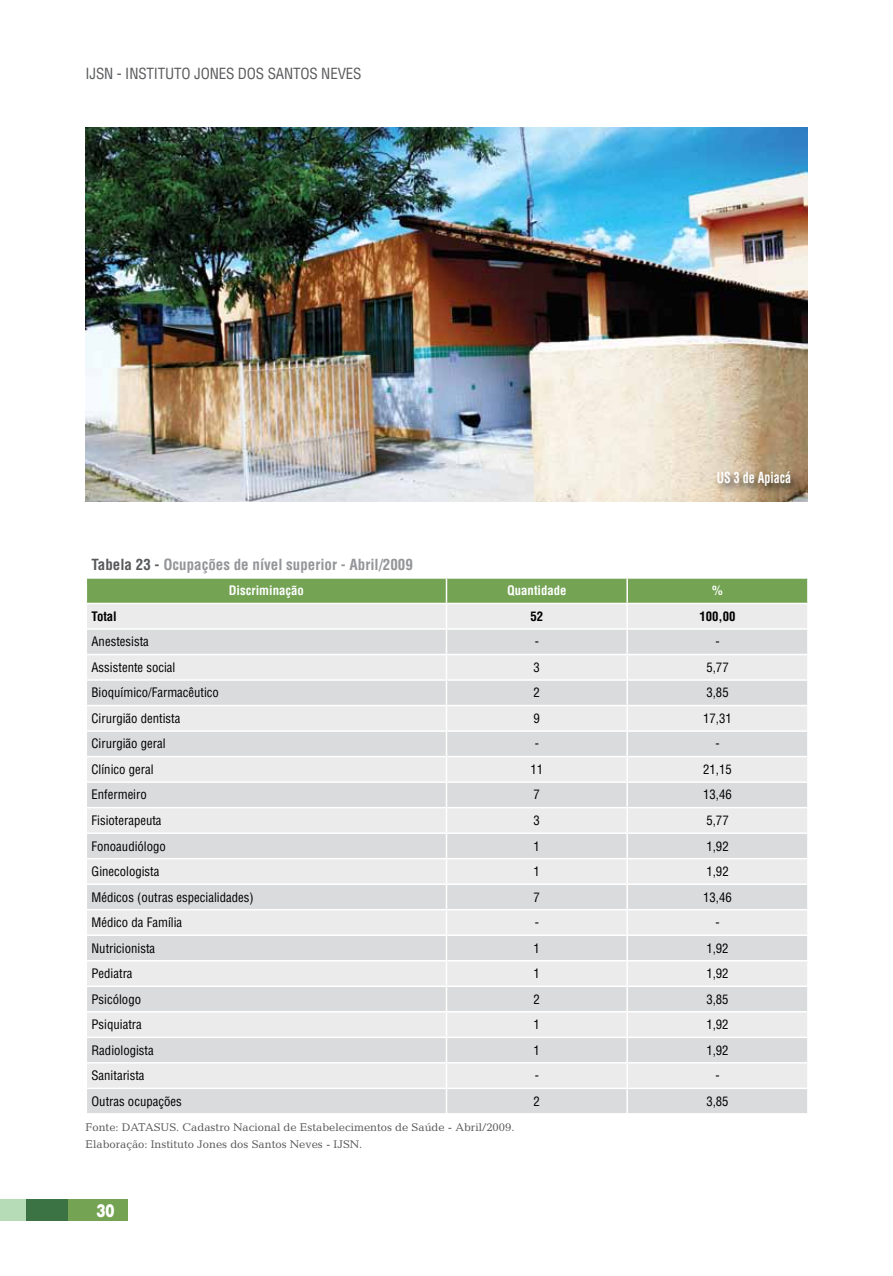
<style>
.page{position:relative;width:893px;height:1276px;background:#fff}
.page>*{position:absolute;margin:0;border:0;box-sizing:border-box;transform-origin:0 0}
.t1{font:900 18px "Helvetica LT Std";color:#fff;scale:.75 1}
.t2{font:700 condensed 15px "Helvetica LT Std";color:#939598}
.t3{font:condensed 15px "Helvetica LT Std";letter-spacing:-.01em;color:#58595b}
.t4{font:700 condensed 15px "Helvetica LT Std";color:#fff;scale:.8 1}
.t5{font:condensed 12.75px "Helvetica LT Std";color:#000}
.t6{font:700 condensed 12.75px "Helvetica LT Std";color:#fff}
.t7{font:700 condensed 12.75px "Helvetica LT Std";color:#000}
.t8{font:11.25px/17.7px "Candida Std";color:#58595b}
.s1{color:#58595b}
</style>
<div class="page">
<div style="left:68px;top:1199px;width:59px;height:21px;background:#73a353"></div>
<div style="left:26px;top:1199px;width:42px;height:21px;background:#3b7345"></div>
<div style="left:0;top:1199px;width:26px;height:21px;background:#b5dcb7"></div>
<svg style="left:86px;top:578px;width:722px;height:535px;background:#dfe1df"></svg>
<hr style="left:446px;top:1087px;width:181px;height:2px;background:#fff">
<hr style="left:627px;top:1062px;width:182px;height:1px;background:#fff">
<hr style="left:626px;top:1063px;width:2px;height:24px;background:#fff">
<hr style="left:807px;top:1063px;width:2px;height:24px;background:#fff">
<hr style="left:627px;top:1087px;width:182px;height:2px;background:#fff">
<img style="left:85px;top:128px;width:723px;height:374px">
<div style="left:714px;top:468px;width:89px;height:30px;background:#000;opacity:.75"></div>
<p class="t3" style="left:86px;top:64px;width:277px">IjsN - INSTITUTO JONES DOS SANTOS NEVES</p>
<p class="t4" style="left:717px;top:468px;width:94px">US 3 de Apiacá</p>
<p class="t2" style="left:92px;top:555px;width:323px"><span class="s1">Tabela 23 -</span> Ocupações de nível superior - Abril/2009</p>
<p class="t6" style="left:229px;top:582px;width:77px">Discriminação</p>
<p class="t6" style="left:507px;top:582px;width:61px">Quantidade</p>
<p class="t6" style="left:712px;top:582px;width:12px">%</p>
<p class="t7" style="left:92px;top:608px;width:27px">Total</p>
<p class="t7" style="left:530px;top:608px;width:14px">52</p>
<p class="t7" style="left:699px;top:608px;width:38px">100,00</p>
<p class="t5" style="left:92px;top:634px;width:59px">Anestesista</p>
<p class="t5" style="left:535px;top:634px;width:6px">-</p>
<p class="t5" style="left:715px;top:634px;width:6px">-</p>
<p class="t5" style="left:92px;top:659px;width:85px">Assistente social</p>
<p class="t5" style="left:534px;top:659px;width:8px">3</p>
<p class="t5" style="left:706px;top:659px;width:24px">5,77</p>
<p class="t5" style="left:92px;top:685px;width:129px">Bioquímico/Farmacêutico</p>
<p class="t5" style="left:534px;top:685px;width:8px">2</p>
<p class="t5" style="left:706px;top:685px;width:24px">3,85</p>
<p class="t5" style="left:92px;top:710px;width:90px">Cirurgião dentista</p>
<p class="t5" style="left:534px;top:710px;width:8px">9</p>
<p class="t5" style="left:703px;top:710px;width:30px">17,31</p>
<p class="t5" style="left:92px;top:736px;width:75px">Cirurgião geral</p>
<p class="t5" style="left:535px;top:736px;width:6px">-</p>
<p class="t5" style="left:715px;top:736px;width:6px">-</p>
<p class="t5" style="left:92px;top:761px;width:63px">Clínico geral</p>
<p class="t5" style="left:530px;top:761px;width:14px">11</p>
<p class="t5" style="left:703px;top:761px;width:30px">21,15</p>
<p class="t5" style="left:92px;top:787px;width:57px">Enfermeiro</p>
<p class="t5" style="left:534px;top:787px;width:8px">7</p>
<p class="t5" style="left:703px;top:787px;width:30px">13,46</p>
<p class="t5" style="left:92px;top:812px;width:72px">Fisioterapeuta</p>
<p class="t5" style="left:534px;top:812px;width:8px">3</p>
<p class="t5" style="left:706px;top:812px;width:24px">5,77</p>
<p class="t5" style="left:92px;top:838px;width:76px">Fonoaudiólogo</p>
<p class="t5" style="left:534px;top:838px;width:8px">1</p>
<p class="t5" style="left:706px;top:838px;width:24px">1,92</p>
<p class="t5" style="left:92px;top:863px;width:69px">Ginecologista</p>
<p class="t5" style="left:534px;top:863px;width:8px">1</p>
<p class="t5" style="left:706px;top:863px;width:24px">1,92</p>
<p class="t5" style="left:92px;top:889px;width:164px">Médicos (outras especialidades)</p>
<p class="t5" style="left:534px;top:889px;width:8px">7</p>
<p class="t5" style="left:703px;top:889px;width:30px">13,46</p>
<p class="t5" style="left:92px;top:914px;width:92px">Médico da Família</p>
<p class="t5" style="left:535px;top:914px;width:6px">-</p>
<p class="t5" style="left:715px;top:914px;width:6px">-</p>
<p class="t5" style="left:92px;top:940px;width:65px">Nutricionista</p>
<p class="t5" style="left:534px;top:940px;width:8px">1</p>
<p class="t5" style="left:706px;top:940px;width:24px">1,92</p>
<p class="t5" style="left:92px;top:965px;width:43px">Pediatra</p>
<p class="t5" style="left:534px;top:965px;width:8px">1</p>
<p class="t5" style="left:706px;top:965px;width:24px">1,92</p>
<p class="t5" style="left:92px;top:991px;width:51px">Psicólogo</p>
<p class="t5" style="left:534px;top:991px;width:8px">2</p>
<p class="t5" style="left:706px;top:991px;width:24px">3,85</p>
<p class="t5" style="left:92px;top:1016px;width:52px">Psiquiatra</p>
<p class="t5" style="left:534px;top:1016px;width:8px">1</p>
<p class="t5" style="left:706px;top:1016px;width:24px">1,92</p>
<p class="t5" style="left:92px;top:1042px;width:64px">Radiologista</p>
<p class="t5" style="left:534px;top:1042px;width:8px">1</p>
<p class="t5" style="left:706px;top:1042px;width:24px">1,92</p>
<p class="t5" style="left:92px;top:1067px;width:55px">Sanitarista</p>
<p class="t5" style="left:535px;top:1067px;width:6px">-</p>
<p class="t5" style="left:715px;top:1067px;width:6px">-</p>
<p class="t5" style="left:92px;top:1093px;width:92px">Outras ocupações</p>
<p class="t5" style="left:534px;top:1093px;width:8px">2</p>
<p class="t5" style="left:706px;top:1093px;width:24px">3,85</p>
<p class="t8" style="left:86px;top:1118px;width:430px">Fonte: DATASUS. Cadastro Nacional de Estabelecimentos de Saúde - Abril/2009.<br>Elaboração: Instituto Jones dos Santos Neves - IJSN.</p>
<h1 class="t1" style="left:97px;top:1199px;width:26px">30</h1>
</div>
